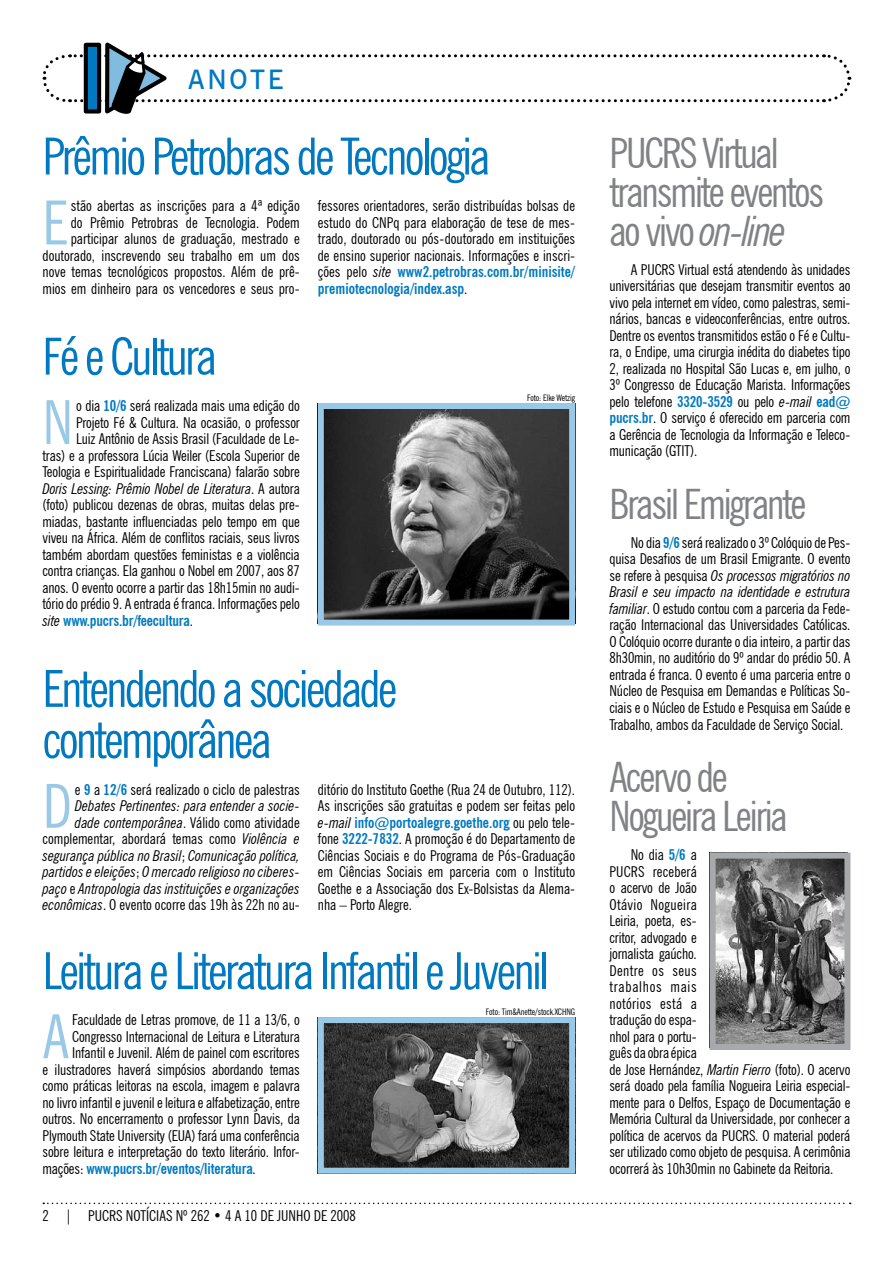
<style>
.page{position:relative;width:893px;height:1263px;background:#fff}
.page>*{position:absolute;margin:0;border:0;box-sizing:border-box;transform-origin:0 0}
.t1{font:condensed 60.6px "News Gothic BT";color:#99c9e6}
.t2{font:condensed 51px/51px "News Gothic BT";letter-spacing:-.05em;color:#0079c1}
.t3{font:condensed 42px/39px "News Gothic BT";letter-spacing:-.05em;color:#808285}
.t4{font:600 27px "News Gothic BT";letter-spacing:.1em;color:#0079c1}
.t5{font:condensed 15px/16.5px "News Gothic BT";letter-spacing:-.01em;color:#000;text-align:justify}
.t6{font:italic condensed 15px/16.5px "News Gothic BT";color:#000;text-align:right}
.t7{font:700 condensed 15px "News Gothic BT";letter-spacing:-.01em;color:#0079c1}
.t8{font:condensed 9px "News Gothic BT";letter-spacing:-.01em;color:#000}
.s1{font-weight:700;color:#0079c1}
.s2{font-style:normal}
.s3{font-weight:400;font-style:italic;color:#000}
.s4{font-weight:400;color:#000}
.s5{font-style:italic}
.s6{font-weight:700;font-style:normal;color:#0079c1}
</style>
<div class="page">
<svg style="left:43px;top:1202px;width:808px;height:2px"></svg>
<svg style="left:42px;top:43px;width:810px;height:71px"></svg>
<img style="left:325px;top:410px;width:243px;height:208px">
<div style="left:318px;top:403px;width:257px;height:222px;border:6px solid #99c9e6"></div>
<img style="left:325px;top:1024px;width:243px;height:143px">
<div style="left:318px;top:1017px;width:257px;height:157px;border:6px solid #99c9e6"></div>
<img style="left:717px;top:859px;width:126px;height:184px">
<div style="left:710px;top:852px;width:140px;height:198px;border:6px solid #a7a9ac"></div>
<h3 class="t4" style="left:188px;top:63px;width:97px">ANOTE</h3>
<h2 class="t2" style="left:43px;top:130px;width:449px">Prêmio Petrobras de Tecnologia</h2>
<p class="t5" style="left:43px;top:198px;width:259px;text-align:right">stão abertas as inscrições para a 4ª edição<br>do Prêmio Petrobras de Tecnologia. Podem participar alunos de graduação, mestrado e doutorado, inscrevendo seu trabalho em um dos nove temas tecnológicos propostos. Além de prê&shy;mios em dinheiro para os vencedores e seus pro-</p>
<h1 class="t1" style="left:43px;top:186px;width:27px">E</h1>
<h2 class="t2" style="left:43px;top:331px;width:176px">Fé e Cultura</h2>
<h1 class="t1" style="left:43px;top:386px;width:32px">N</h1>
<p class="t5" style="left:76px;top:397px;width:225px">o dia <span class="s1">10/6</span> será realizada mais uma edição do</p>
<p class="t5" style="left:76px;top:414px;width:225px">Projeto Fé &amp; Cultura. Na ocasião, o professor</p>
<p class="t5" style="left:76px;top:430px;width:225px">Luiz Antônio de Assis Brasil (Faculdade de Le-</p>
<p class="t5" style="left:43px;top:447px;width:259px">tras) e a professora Lúcia Weiler (Escola Superior de</p>
<p class="t5" style="left:43px;top:463px;width:259px">Teologia e Espiritualidade Franciscana) falarão sobre</p>
<p class="t6" style="left:43px;top:480px;width:259px">Doris Lessing: Prêmio Nobel de Literatura<span class="s2">. A autora</span></p>
<p class="t5" style="left:43px;top:496px;width:259px">(foto) publicou dezenas de obras, muitas delas pre-</p>
<p class="t5" style="left:43px;top:513px;width:259px">miadas, bastante influenciadas pelo tempo em que</p>
<p class="t5" style="left:43px;top:529px;width:259px">viveu na África. Além de conflitos raciais, seus livros</p>
<p class="t5" style="left:43px;top:546px;width:259px">também abordam questões feministas e a violência</p>
<p class="t5" style="left:43px;top:562px;width:259px">contra crianças. Ela ganhou o Nobel em 2007, aos 87</p>
<p class="t5" style="left:43px;top:579px;width:259px">anos. O evento ocorre a partir das 18h15min no audi-</p>
<p class="t5" style="left:43px;top:595px;width:259px">tório do prédio 9. A entrada é franca. Informações pelo</p>
<p class="t7" style="left:43px;top:611px;width:152px"><span class="s3">site</span> www.pucrs.br/feecultura<span class="s4">.</span></p>
<p class="t5" style="left:318px;top:198px;width:259px">fessores orientadores, serão distribuídas bolsas de estudo do CNPq para elaboração de tese de mes&shy;trado, doutorado ou pós-doutorado em instituições de ensino superior nacionais. Informações e inscri&shy;ções pelo <span class="s5">site</span> <span class="s1">www2.petrobras.com.br/minisite/ premiotecnologia/index.asp</span>.</p>
<p class="t8" style="left:527px;top:392px;width:50px">Foto: Elke Wetzig</p>
<h2 class="t2" style="left:43px;top:663px;width:356px">Entendendo a sociedade contemporânea</h2>
<p class="t6" style="left:43px;top:781px;width:259px"><span class="s2">e</span> <span class="s6">9</span> <span class="s2">a</span> <span class="s6">12/6</span> <span class="s2">será realizado o ciclo de palestras </span>Debates Pertinentes: para entender a socie-<br>dade contemporânea<span class="s2">. Válido como atividade complementar, abordará temas como</span> Violência e segurança pública no Brasil<span class="s2">;</span> Comunicação política, partidos e eleições<span class="s2">;</span> O mercado religioso no ciberes&shy;paço <span class="s2">e</span> Antropologia das instituições e organizações econômicas<span class="s2">. O evento ocorre das 19h às 22h no au-</span></p>
<h1 class="t1" style="left:43px;top:769px;width:31px">D</h1>
<p class="t5" style="left:318px;top:781px;width:259px">ditório do Instituto Goethe (Rua 24 de Outubro, 112).<br>As inscrições são gratuitas e podem ser feitas pelo <span class="s5">e-mail</span> <span class="s1">info@portoalegre.goethe.org</span> ou pelo tele&shy;fone <span class="s1">3222-7832</span>. A promoção é do Departamento de Ciências Sociais e do Programa de Pós-Graduação em Ciências Sociais em parceria com o Instituto Goethe e a Associação dos Ex-Bolsistas da Alema&shy;nha – Porto Alegre.</p>
<h2 class="t2" style="left:43px;top:945px;width:508px">Leitura e Literatura Infantil e Juvenil</h2>
<h1 class="t1" style="left:43px;top:1000px;width:28px">A</h1>
<p class="t5" style="left:72px;top:1011px;width:229px">Faculdade de Letras promove, de 11 a 13/6, o</p>
<p class="t5" style="left:72px;top:1028px;width:229px">Congresso Internacional de Leitura e Literatura</p>
<p class="t5" style="left:72px;top:1044px;width:229px">Infantil e Juvenil. Além de painel com escritores</p>
<p class="t5" style="left:43px;top:1061px;width:259px">e ilustradores haverá simpósios abordando temas</p>
<p class="t5" style="left:43px;top:1077px;width:259px">como práticas leitoras na escola, imagem e palavra</p>
<p class="t5" style="left:43px;top:1094px;width:259px">no livro infantil e juvenil e leitura e alfabetização, entre</p>
<p class="t5" style="left:43px;top:1110px;width:259px">outros. No encerramento o professor Lynn Davis, da</p>
<p class="t5" style="left:43px;top:1127px;width:259px">Plymouth State University (EUA) fará uma conferência</p>
<p class="t5" style="left:43px;top:1143px;width:259px">sobre leitura e interpretação do texto literário. Infor-</p>
<p class="t7" style="left:43px;top:1159px;width:215px"><span class="s4">mações:</span> www.pucrs.br/eventos/literatura<span class="s4">.</span></p>
<p class="t5" style="left:43px;top:1207px;width:315px">2 | PUCRS NOTÍCIAS Nº 262 • 4 a 10 de jun ho de 2008</p>
<p class="t8" style="left:486px;top:1006px;width:78px">Foto: Tim&amp;Anette/stock.xchng</p>
<h3 class="t3" style="left:609px;top:133px;width:216px">PUCRS Virtual transmite eventos ao vivo <span class="s5">on-line</span></h3>
<p class="t5" style="left:609px;top:261px;width:242px;text-indent:21px">A PUCRS Virtual está atendendo às unidades universitárias que desejam transmitir eventos ao vivo pela internet em vídeo, como palestras, semi&shy;nários, bancas e videoconferências, entre outros.<br>Dentre os eventos transmitidos estão o Fé e Cultu&shy;ra, o Endipe, uma cirurgia inédita do diabetes tipo 2, realizada no Hospital São Lucas e, em julho, o 3º Congresso de Educação Marista. Informações pelo telefone <span class="s1">3320-3529</span> ou pelo <span class="s5">e-mail</span> <span class="s1">ead@ pucrs.br</span>. O serviço é oferecido em parceria com a Gerência de Tecnologia da Informação e Teleco&shy;municação (GTIT).</p>
<h3 class="t3" style="left:609px;top:484px;width:198px">Brasil Emigrante</h3>
<p class="t5" style="left:609px;top:534px;width:243px;text-indent:21px">No dia <span class="s1">9/6</span> será realizado o 3º Colóquio de Pes&shy;quisa Desafios de um Brasil Emigrante. O evento se refere à pesquisa <span class="s5">Os processos migratórios no Brasil e seu impacto na identidade e estrutura familiar</span>. O estudo contou com a parceria da Fede&shy;ração Internacional das Universidades Católicas.<br>O Colóquio ocorre durante o dia inteiro, a partir das 8h30min, no auditório do 9º andar do prédio 50. A entrada é franca. O evento é uma parceria entre o Núcleo de Pesquisa em Demandas e Políticas So&shy;ciais e o Núcleo de Estudo e Pesquisa em Saúde e Trabalho, ambos da Faculdade de Serviço Social.</p>
<h3 class="t3" style="left:609px;top:757px;width:180px">Acervo de<br>Nogueira Leiria</h3>
<p class="t5" style="left:609px;top:846px;width:242px;text-align:left;text-indent:21px">No dia <span class="s1">5/6</span> a<br>PUCRS receberá<br>o acervo de João<br>Otávio Nogueira<br>Leiria, poeta, es-<br>critor, advogado e<br>jornalista gaúcho.<br>Dentre os seus<br>trabalhos mais<br>notórios está a<br>tradução do espa-<br>nhol para o portu-<br>guês da obra épica<br>de Jose Hernández, <span class="s5">Martin Fierro</span> (foto). O acervo será doado pela família Nogueira Leiria especial&shy;mente para o Delfos, Espaço de Documentação e<br>Memória Cultural da Universidade, por conhecer a política de acervos da PUCRS. O material poderá ser utilizado como objeto de pesquisa. A cerimônia ocorrerá às 10h30min no Gabinete da Reitoria.</p>
</div>
